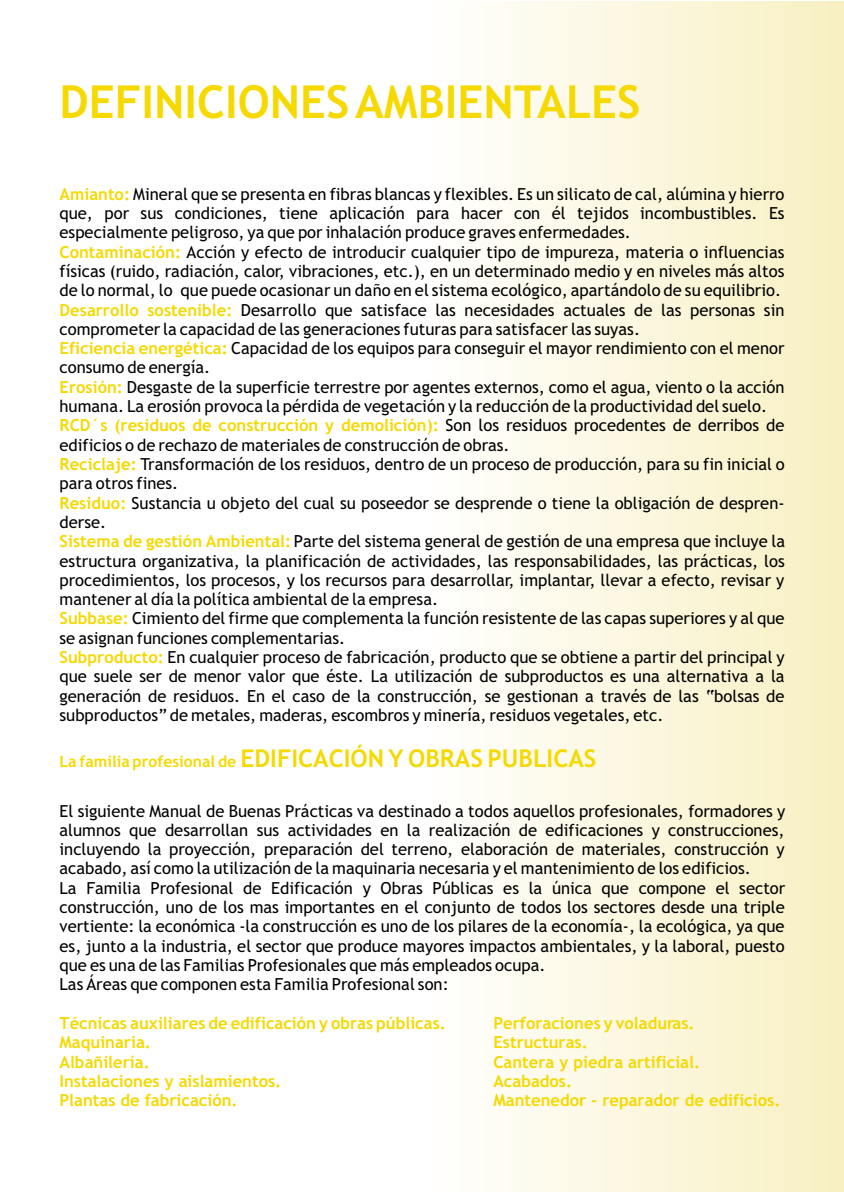
<style>
.page{position:relative;width:844px;height:1192px;background:#fff}
.page>*{position:absolute;margin:0;border:0;box-sizing:border-box;transform-origin:0 0}
.t1{font:700 45.5px "Trebuchet MS";color:#f5d900}
.t2{font:700 24.5px "Trebuchet MS";color:#f5d900}
.t3{font:16.62px/19.2px "Trebuchet MS";color:#000}
.t4{font:700 16.62px "Trebuchet MS";color:#f5d900}
.s1{font-weight:700;color:#f5d900}
.s2{font-weight:400;color:#000}
.s3{font-size:15.75px}
</style>
<div class="page">
<div style="left:422px;top:1px;width:421px;height:1191px;background:linear-gradient(to right,#fff,#f8f0c2)"></div>
<h1 class="t1" style="left:60px;top:85px;width:582px">DEFINICIONES AMBIENTALES</h1>
<p class="t3" style="left:60px;top:186px;width:726px"><span class="s1">Amianto:</span> Mineral que se presenta en fibras blancas y flexibles. Es un silicato de cal, alúmina y hierro</p>
<p class="t3" style="left:60px;top:205px;width:726px">que, por sus condiciones, tiene aplicación para hacer con él tejidos incombustibles. Es especialmente peligroso, ya que por inhalación produce graves enfermedades.</p>
<p class="t3" style="left:60px;top:263px;width:726px">físicas (ruido, radiación, calor, vibraciones, etc.), en un determinado medio y en niveles más altos</p>
<p class="t3" style="left:60px;top:282px;width:723px">de lo normal, lo que puede ocasionar un daño en el sistema ecológico, apartándolo de su equilibrio.</p>
<p class="t3" style="left:241px;top:301px;width:545px">Desarrollo que satisface las necesidades actuales de las personas sin</p>
<p class="t3" style="left:60px;top:321px;width:582px">comprometer la capacidad de las generaciones futuras para satisfacer las suyas.</p>
<p class="t3" style="left:60px;top:359px;width:152px">consumo de energía.</p>
<p class="t3" style="left:60px;top:398px;width:709px">humana. La erosión provoca la pérdida de vegetación y la reducción de la productividad del suelo.</p>
<p class="t3" style="left:60px;top:437px;width:451px">edificios o de rechazo de materiales de construcción de obras.</p>
<p class="t3" style="left:60px;top:475px;width:120px">para otros fines.</p>
<p class="t3" style="left:60px;top:514px;width:48px">derse.</p>
<p class="t3" style="left:60px;top:552px;width:726px;text-align:justify">estructura organizativa, la planificación de actividades, las responsabilidades, las prácticas, los procedimientos, los procesos, y los recursos para desarrollar, implantar, llevar a efecto, revisar y mantener al día la política ambiental de la empresa.</p>
<p class="t3" style="left:60px;top:630px;width:287px">se asignan funciones complementarias.</p>
<p class="t3" style="left:60px;top:668px;width:726px;text-align:justify">que suele ser de menor valor que éste. La utilización de subproductos es una alternativa a la generación de residuos. En el caso de la construcción, se gestionan a través de las “bolsas de subproductos” de metales, maderas, escombros y minería, residuos vegetales, etc.</p>
<p class="t3" style="left:60px;top:244px;width:726px"><span class="s1">Contaminación:</span> Acción y efecto de introducir cualquier tipo de impureza, materia o influencias</p>
<p class="t4" style="left:60px;top:303px;width:174px">Desarrollo sostenible:</p>
<p class="t3" style="left:60px;top:340px;width:726px"><span class="s1">Eficiencia energética:</span> Capacidad de los equipos para conseguir el mayor rendimiento con el menor</p>
<p class="t3" style="left:60px;top:379px;width:726px"><span class="s1">Erosión:</span> Desgaste de la superficie terrestre por agentes externos, como el agua, viento o la acción</p>
<p class="t4" style="left:60px;top:419px;width:726px">RCD´s (residuos de construcción y demolición): <span class="s2">Son los residuos procedentes de derribos de</span></p>
<p class="t3" style="left:60px;top:456px;width:726px"><span class="s1">Reciclaje:</span> Transformación de los residuos, dentro de un proceso de producción, para su fin inicial o</p>
<p class="t3" style="left:60px;top:494px;width:726px"><span class="s1">Residuo:</span> Sustancia u objeto del cual su poseedor se desprende o tiene la obligación de despren-</p>
<p class="t3" style="left:60px;top:533px;width:727px"><span class="s1">Sistema de gestión Ambiental:</span> Parte del sistema general de gestión de una empresa que incluye la</p>
<p class="t3" style="left:60px;top:610px;width:726px"><span class="s1">Subbase:</span> Cimiento del firme que complementa la función resistente de las capas superiores y al que</p>
<p class="t3" style="left:60px;top:649px;width:726px"><span class="s1">Subproducto:</span> En cualquier proceso de fabricación, producto que se obtiene a partir del principal y</p>
<h2 class="t2" style="left:60px;top:749px;width:538px"><span class="s3">La familia profesional de</span> EDIFICACIÓN Y OBRAS PUBLICAS</h2>
<p class="t3" style="left:60px;top:802px;width:727px">El siguiente Manual de Buenas Prácticas va destinado a todos aquellos profesionales, formadores y alumnos que desarrollan sus actividades en la realización de edificaciones y construcciones, incluyendo la proyección, preparación del terreno, elaboración de materiales, construcción y acabado, así como la utilización de la maquinaria necesaria y el mantenimiento de los edificios.<br>La Familia Profesional de Edificación y Obras Públicas es la única que compone el sector construcción, uno de los mas importantes en el conjunto de todos los sectores desde una triple vertiente: la económica -la construcción es uno de los pilares de la economía-, la ecológica, ya que es, junto a la industria, el sector que produce mayores impactos ambientales, y la laboral, puesto que es una de las Familias Profesionales que más empleados ocupa.<br>Las Áreas que componen esta Familia Profesional son:</p>
<p class="t4" style="left:60px;top:1016px;width:388px">Técnicas auxiliares de edificación y obras públicas.</p>
<p class="t4" style="left:493px;top:1016px;width:203px">Perforaciones y voladuras.</p>
<p class="t4" style="left:60px;top:1036px;width:93px">Maquinaria.</p>
<p class="t4" style="left:493px;top:1036px;width:96px">Estructuras.</p>
<p class="t4" style="left:60px;top:1055px;width:92px">Albañilería.</p>
<p class="t4" style="left:493px;top:1055px;width:208px">Cantera y piedra artificial.</p>
<p class="t4" style="left:60px;top:1074px;width:223px">Instalaciones y aislamientos.</p>
<p class="t4" style="left:493px;top:1074px;width:80px">Acabados.</p>
<p class="t4" style="left:60px;top:1094px;width:180px">Plantas de fabricación.</p>
<p class="t4" style="left:493px;top:1094px;width:288px">Mantenedor - reparador de edificios.</p>
</div>
